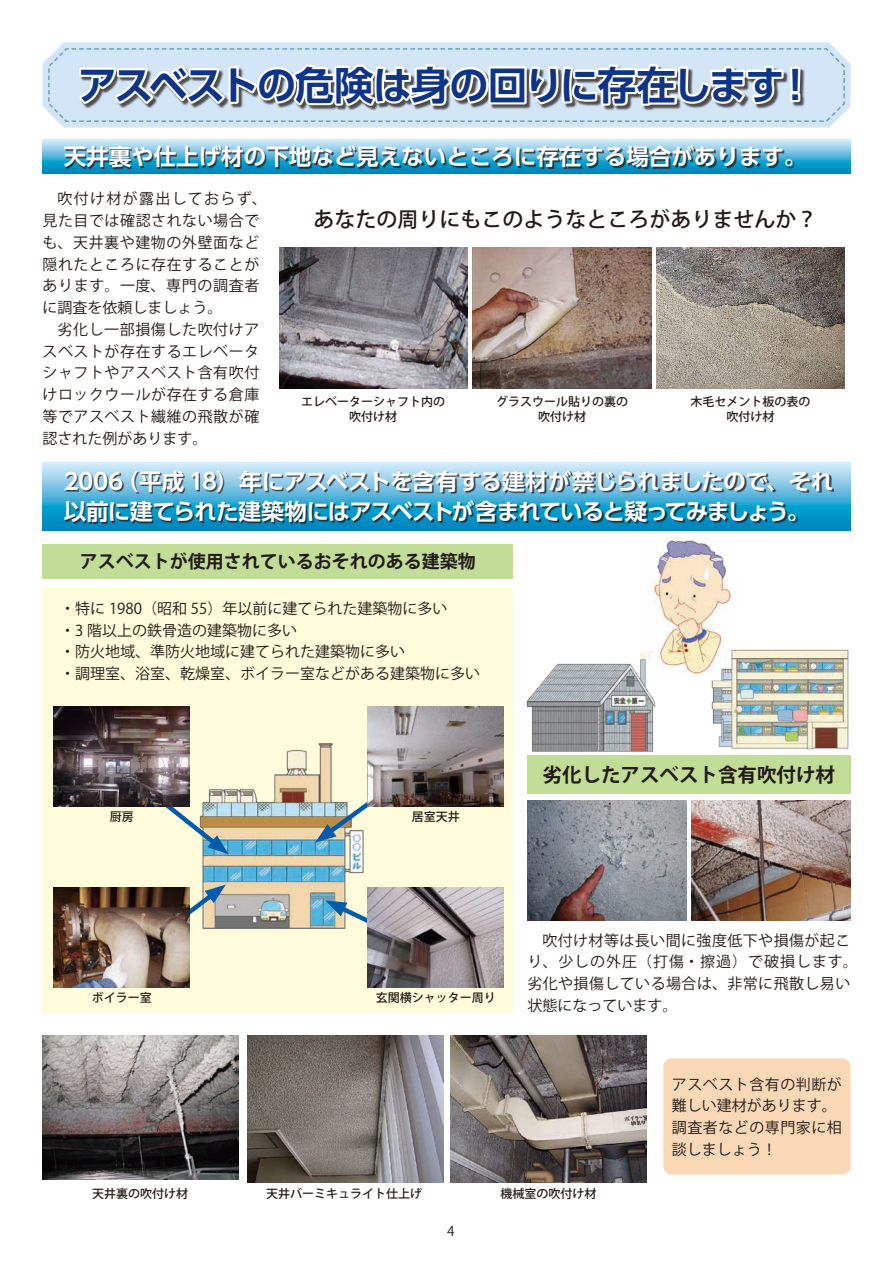
<style>
.page{position:relative;width:893px;height:1263px;background:#fff}
.page>*{position:absolute;margin:0;border:0;box-sizing:border-box;transform-origin:0 0}
.t1{font:700 39px "UD Shin Go Pro De";letter-spacing:-.04em;color:#0d3488}
.t2{font:700 22.5px/30px "UD Shin Go Pro De";letter-spacing:-.03em;color:#fff}
.t3{font:700 22.5px "UD Shin Go Pro De";letter-spacing:-.01em;color:#fff}
.t4{font:500 21px "Koz Go Pro";color:#231916}
.t5{font:700 19.5px "Koz Go Pro";color:#231916}
.t6{font:700 18px "Koz Go Pro";color:#231916}
.t7{font:15px/21.8px "Koz Go Pro";letter-spacing:.03em;color:#231916}
.t8{font:15px/21.8px "Koz Go Pro";color:#231916}
.t9{font:13.5px "Koz Go Pro";color:#231916}
.t10{font:500 12px/15px "Koz Go Pro";color:#231916;text-align:center}
</style>
<div class="page">
<svg style="left:43px;top:59px;width:807px;height:69px;background:#d9e9f8"></svg>
<svg style="left:43px;top:139px;width:807px;height:34px;background:#72bfe1"></svg>
<div style="left:66px;top:146px;width:728px;height:23px;background:#231916;opacity:.75"></div>
<svg style="left:43px;top:463px;width:807px;height:68px;background:#6abade"></svg>
<div style="left:66px;top:472px;width:768px;height:52px;background:#231916;opacity:.75"></div>
<svg style="left:47px;top:42px;width:799px;height:81px"></svg>
<div style="left:663px;top:1058px;width:187px;height:116px;background:#fbd8b6;border-radius:9px"></div>
<div style="left:43px;top:545px;width:470px;height:34px;background:#c1dd98"></div>
<div style="left:527px;top:755px;width:323px;height:39px;background:#c1dd98"></div>
<div style="left:43px;top:588px;width:470px;height:424px;background:#fffcdb"></div>
<img style="left:653px;top:534px;width:83px;height:140px">
<img style="left:43px;top:1035px;width:195px;height:144px">
<img style="left:247px;top:1035px;width:196px;height:147px">
<img style="left:451px;top:1035px;width:195px;height:147px">
<img style="left:472px;top:248px;width:180px;height:141px">
<img style="left:657px;top:248px;width:187px;height:140px">
<img style="left:279px;top:248px;width:188px;height:141px">
<img style="left:202px;top:732px;width:166px;height:210px">
<svg style="left:155px;top:795px;width:74px;height:59px"></svg>
<img style="left:54px;top:706px;width:136px;height:100px">
<svg style="left:190px;top:884px;width:36px;height:43px"></svg>
<svg style="left:315px;top:794px;width:64px;height:48px"></svg>
<svg style="left:325px;top:900px;width:43px;height:29px"></svg>
<img style="left:368px;top:706px;width:136px;height:100px">
<img style="left:368px;top:887px;width:136px;height:100px">
<img style="left:54px;top:887px;width:136px;height:100px">
<img style="left:527px;top:801px;width:159px;height:119px">
<img style="left:692px;top:801px;width:158px;height:119px">
<img style="left:526px;top:643px;width:137px;height:109px">
<img style="left:706px;top:643px;width:143px;height:107px">
<h1 class="t1" style="left:78px;top:53px;width:738px">アスベストの危険は身の回りに存在します！</h1>
<h2 class="t3" style="left:64px;top:138px;width:744px">天井裏や仕上げ材の下地など見えないところに存在する場合があります。</h2>
<p class="t7" style="left:43px;top:188px;width:226px;text-indent:15px">吹付け材が露出しておらず、見た目では確認されない場合でも、天井裏や建物の外壁面など隠れたところに存在することがあります。一度、専門の調査者に調査を依頼しましょう。</p>
<p class="t7" style="left:43px;top:319px;width:218px;text-align:justify;text-indent:15px">劣化し一部損傷した吹付けアスベストが存在するエレベータシャフトやアスベスト含有吹付けロックウールが存在する倉庫等でアスベスト繊維の飛散が確認された例があります。</p>
<h3 class="t4" style="left:314px;top:206px;width:506px">あなたの周りにもこのようなところがありませんか？</h3>
<p class="t10" style="left:301px;top:394px;width:145px">エレベーターシャフト内の吹付け材</p>
<p class="t10" style="left:496px;top:394px;width:133px">グラスウール貼りの裏の吹付け材</p>
<p class="t10" style="left:690px;top:394px;width:121px">木毛セメント板の表の吹付け材</p>
<h2 class="t2" style="left:64px;top:466px;width:771px">2006（平成 18）年にアスベストを含有する建材が禁じられましたので、それ以前に建てられた建築物にはアスベストが含まれていると疑ってみましょう。</h2>
<p class="t6" style="left:80px;top:550px;width:397px">アスベストが使用されているおそれのある建築物</p>
<p class="t8" style="left:60px;top:598px;width:422px">・特に 1980（昭和 55）年以前に建てられた建築物に多い<br>・3 階以上の鉄骨造の建築物に多い<br>・防火地域、準防火地域に建てられた建築物に多い<br>・調理室、浴室、乾燥室、ボイラー室などがある建築物に多い</p>
<p class="t10" style="left:110px;top:810px;width:25px">厨房</p>
<p class="t10" style="left:412px;top:810px;width:49px">居室天井</p>
<h3 class="t5" style="left:543px;top:762px;width:294px">劣化したアスベスト含有吹付け材</h3>
<p class="t10" style="left:92px;top:991px;width:61px">ボイラー室</p>
<p class="t10" style="left:376px;top:991px;width:121px">玄関横シャッター周り</p>
<p class="t7" style="left:527px;top:930px;width:332px;text-indent:15px">吹付け材等は長い間に強度低下や損傷が起こり、少しの外圧（打傷・擦過）で破損します。劣化や損傷している場合は、非常に飛散し易い状態になっています。</p>
<p class="t7" style="left:672px;top:1073px;width:172px">アスベスト含有の判断が難しい建材があります。調査者などの専門家に相談しましょう！</p>
<p class="t10" style="left:92px;top:1186px;width:97px">天井裏の吹付け材</p>
<p class="t10" style="left:266px;top:1186px;width:157px">天井バーミキュライト仕上げ</p>
<p class="t10" style="left:501px;top:1186px;width:97px">機械室の吹付け材</p>
<p class="t9" style="left:447px;top:1222px;width:9px">4</p>
</div>
